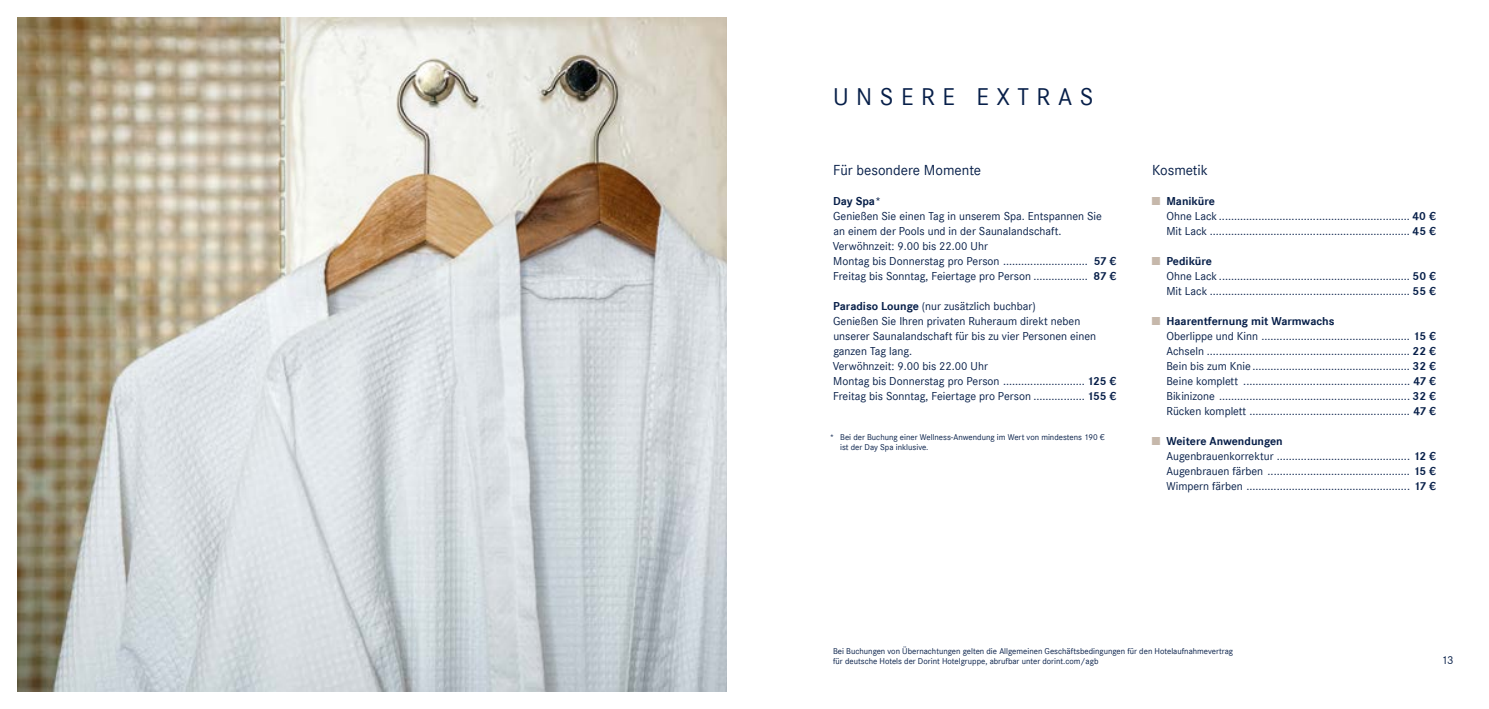
<style>
.page{position:relative;width:1489px;height:709px;background:#fff}
.page>*{position:absolute;margin:0;border:0;box-sizing:border-box;transform-origin:0 0}
.t1{font:25px "Corporate S";letter-spacing:.3em;color:#071f49}
.t2{font:15px "Corporate S";color:#071f49}
.t3{font:11.88px/15px "Corporate S";color:#071f49}
.t4{font:700 11.88px "Corporate S";color:#071f49}
.t5{font:8.75px/10px "Corporate S";color:#071f49}
.s1{font-weight:700}
.s2{color:#c6b8ab}
</style>
<div class="page">
<img style="left:18px;top:18px;width:708px;height:673px">
<h1 class="t1" style="left:833px;top:83px;width:262px">UNSERE EXTRAS</h1>
<p class="t2" style="left:833px;top:161px;width:150px">Für besondere Momente</p>
<p class="t4" style="left:833px;top:194px;width:49px">Day Spa*</p>
<p class="t3" style="left:832px;top:208px;width:285px">Genießen Sie einen Tag in unserem Spa. Entspannen Sie<br>an einem der Pools und in der Saunalandschaft.<br>Verwöhnzeit: 9.00 bis 22.00 Uhr<br>Montag bis Donnerstag pro Person ............................ <span class="s1">57 € </span>Freitag bis Sonntag, Feiertage pro Person .................. <span class="s1">87 €</span></p>
<p class="t3" style="left:832px;top:298px;width:285px"><span class="s1">Paradiso Lounge</span> (nur zusätzlich buchbar)<br>Genießen Sie Ihren privaten Ruheraum direkt neben unserer Saunalandschaft für bis zu vier Personen einen ganzen Tag lang.<br>Verwöhnzeit: 9.00 bis 22.00 Uhr<br>Montag bis Donnerstag pro Person ........................... <span class="s1">125 € </span>Freitag bis Sonntag, Feiertage pro Person ................. <span class="s1">155 €</span></p>
<p class="t5" style="left:840px;top:432px;width:266px;text-indent:-10px">* Bei der Buchung einer Wellness-Anwendung im Wert von mindestens 190 € ist der Day Spa inklusive.</p>
<p class="t2" style="left:1152px;top:161px;width:57px">Kosmetik</p>
<p class="t3" style="left:1166px;top:193px;width:271px;text-indent:-14px"><span class="s2">■</span> <span class="s1">Maniküre<br></span>Ohne Lack ............................................................... <span class="s1">40 €<br></span>Mit Lack .................................................................. <span class="s1">45 €</span></p>
<p class="t3" style="left:1166px;top:253px;width:271px;text-indent:-14px"><span class="s2">■</span> <span class="s1">Pediküre<br></span>Ohne Lack ............................................................... <span class="s1">50 €<br></span>Mit Lack .................................................................. <span class="s1">55 €</span></p>
<p class="t3" style="left:1166px;top:313px;width:271px;text-indent:-14px"><span class="s2">■</span> <span class="s1">Haarentfernung mit Warmwachs<br></span>Oberlippe und Kinn ................................................. <span class="s1">15 € </span>Achseln ................................................................... <span class="s1">22 € </span>Bein bis zum Knie .................................................... <span class="s1">32 € </span>Beine komplett ....................................................... <span class="s1">47 € </span>Bikinizone ............................................................... <span class="s1">32 € </span>Rücken komplett ..................................................... <span class="s1">47 €</span></p>
<p class="t3" style="left:1166px;top:433px;width:271px;text-indent:-14px"><span class="s2">■</span> <span class="s1">Weitere Anwendungen<br></span>Augenbrauenkorrektur ............................................ <span class="s1">12 € </span>Augenbrauen färben ............................................... <span class="s1">15 € </span>Wimpern färben ...................................................... <span class="s1">17 €</span></p>
<p class="t5" style="left:833px;top:646px;width:401px">Bei Buchungen von Übernachtungen gelten die Allgemeinen Geschäftsbedingungen für den Hotelaufnahmevertrag für deutsche Hotels der Dorint Hotelgruppe, abrufbar unter dorint.com/agb</p>
<p class="t3" style="left:1441px;top:652px;width:13px">13</p>
</div>
